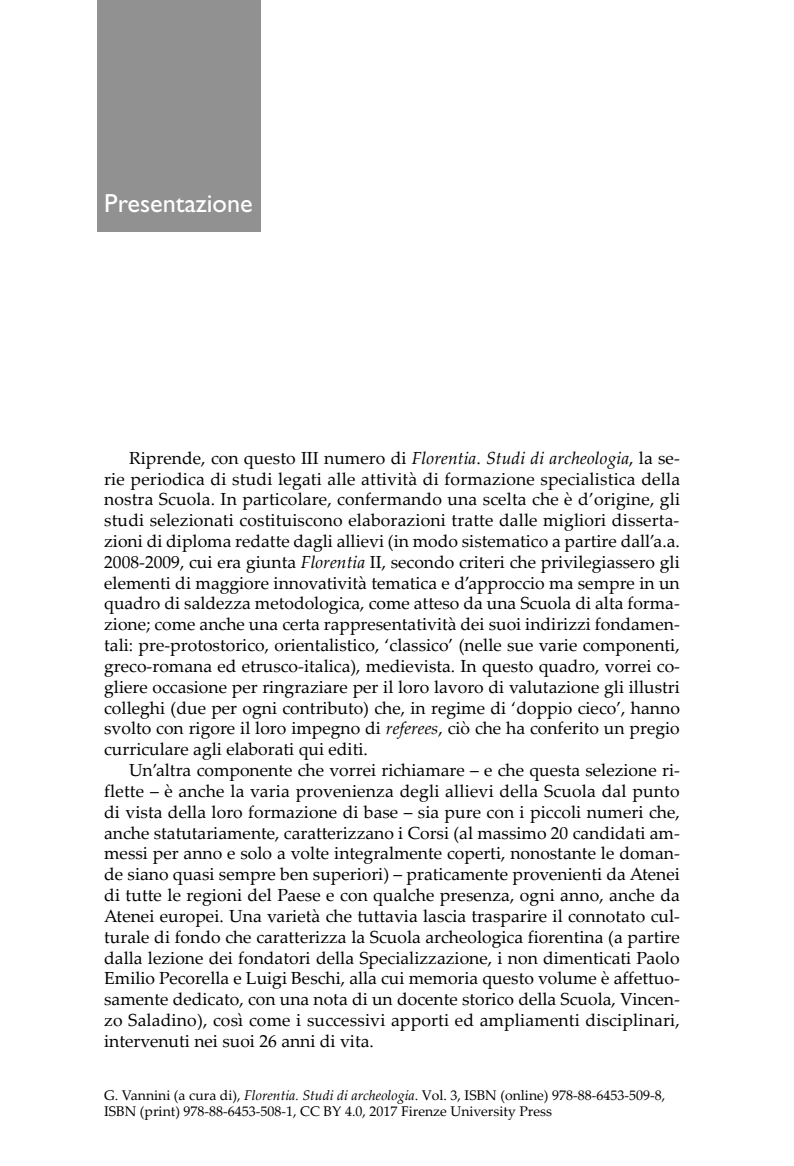
<style>
.page{position:relative;width:794px;height:1166px;background:#fff}
.page>*{position:absolute;margin:0;border:0;box-sizing:border-box;transform-origin:0 0}
.t1{font:26.25px "Gill Sans Std";color:#fff}
.t2{font:17.5px/20.8px "Palatino Linotype";color:#000;text-align:justify}
.t3{font:14px/16.8px "Palatino Linotype";color:#000}
.s1{font-style:italic}
</style>
<div class="page">
<div style="left:97px;top:0;width:164px;height:232px;background:#919191"></div>
<h1 class="t1" style="left:104px;top:188px;width:150px">Presentazione</h1>
<p class="t2" style="left:104px;top:447px;width:577px;text-indent:25px">Riprende, con questo III numero di <span class="s1">Florentia</span>. <span class="s1">Studi di archeologia</span>, la se&shy;rie periodica di studi legati alle attività di formazione specialistica della nostra Scuola. In particolare, confermando una scelta che è d’origine, gli studi selezionati costituiscono elaborazioni tratte dalle migliori disserta&shy;zioni di diploma redatte dagli allievi (in modo sistematico a partire dall’a.a.<br>2008-2009, cui era giunta <span class="s1">Florentia</span> II, secondo criteri che privilegiassero gli elementi di maggiore innovatività tematica e d’approccio ma sempre in un quadro di saldezza metodologica, come atteso da una Scuola di alta forma&shy;zione; come anche una certa rappresentatività dei suoi indirizzi fondamen&shy;tali: pre-protostorico, orientalistico, ‘classico’ (nelle sue varie componenti, greco-romana ed etrusco-italica), medievista. In questo quadro, vorrei co&shy;gliere occasione per ringraziare per il loro lavoro di valutazione gli illustri colleghi (due per ogni contributo) che, in regime di ‘doppio cieco’, hanno svolto con rigore il loro impegno di <span class="s1">referees</span>, ciò che ha conferito un pregio curriculare agli elaborati qui editi.</p>
<p class="t2" style="left:104px;top:759px;width:577px;text-indent:25px">Un’altra componente che vorrei richiamare – e che questa selezione ri&shy;flette – è anche la varia provenienza degli allievi della Scuola dal punto di vista della loro formazione di base – sia pure con i piccoli numeri che, anche statutariamente, caratterizzano i Corsi (al massimo 20 candidati am&shy;messi per anno e solo a volte integralmente coperti, nonostante le doman&shy;de siano quasi sempre ben superiori) – praticamente provenienti da Atenei di tutte le regioni del Paese e con qualche presenza, ogni anno, anche da Atenei europei. Una varietà che tuttavia lascia trasparire il connotato cul&shy;turale di fondo che caratterizza la Scuola archeologica fiorentina (a partire dalla lezione dei fondatori della Specializzazione, i non dimenticati Paolo Emilio Pecorella e Luigi Beschi, alla cui memoria questo volume è affettuo&shy;samente dedicato, con una nota di un docente storico della Scuola, Vincen&shy;zo Saladino), così come i successivi apporti ed ampliamenti disciplinari, intervenuti nei suoi 26 anni di vita.</p>
<p class="t3" style="left:104px;top:1086px;width:562px">G. Vannini (a cura di), <span class="s1">Florentia. Studi di archeologia</span>. Vol. 3, ISBN (online) 978-88-6453-509-8,<br>ISBN (print) 978-88-6453-508-1, CC BY 4.0, 2017 Firenze University Press</p>
</div>
